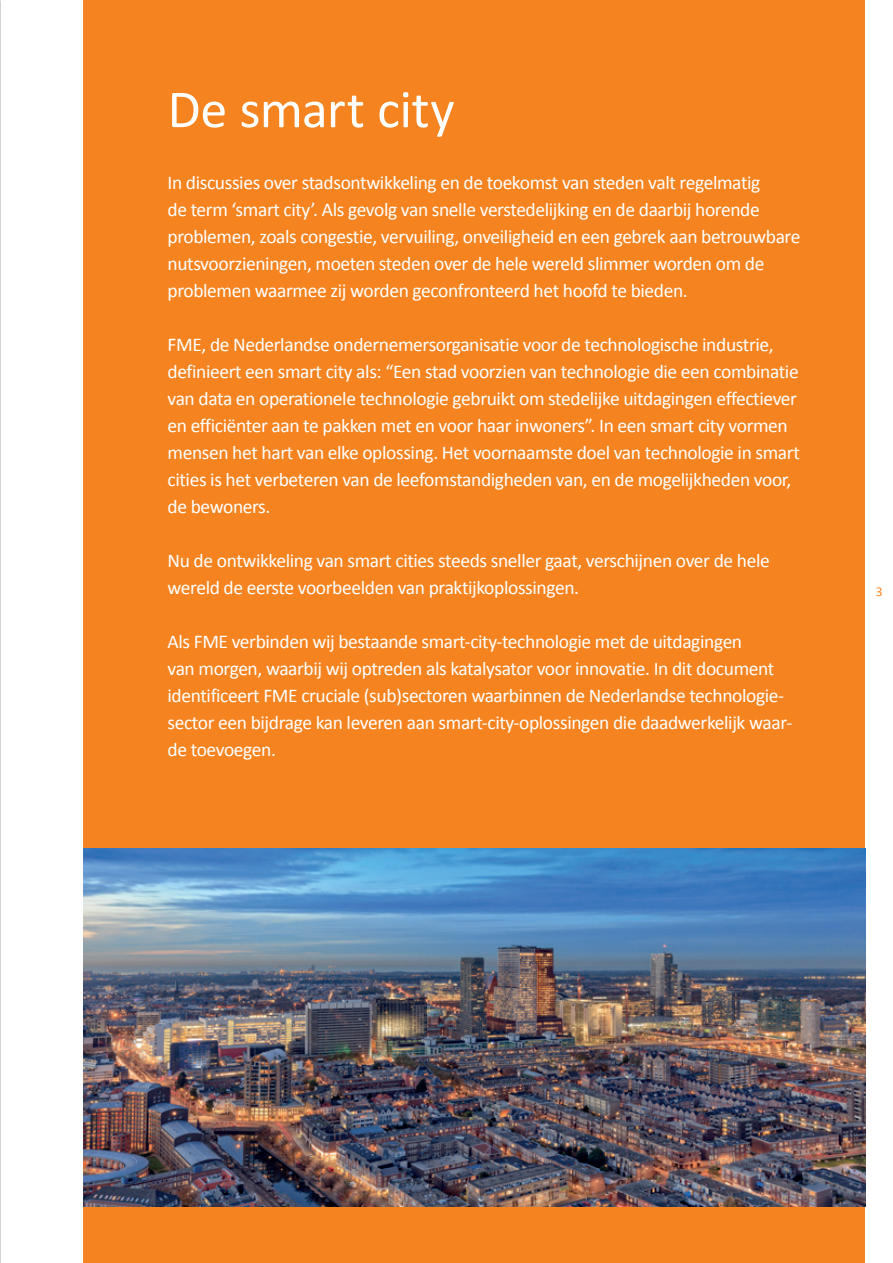
<style>
.page{position:relative;width:893px;height:1263px;background:#fff}
.page>*{position:absolute;margin:0;border:0;box-sizing:border-box;transform-origin:0 0}
.t1{font:54px "Calibri";letter-spacing:-.01em;color:#fff}
.t2{font:19.5px/27px "Calibri";letter-spacing:-.02em;color:#fff}
.t3{font:13.5px "Calibri";color:#f58420}
</style>
<div class="page">
<div style="left:84px;top:0;width:781px;height:1263px;background:#f58420"></div>
<img style="left:84px;top:848px;width:781px;height:358px">
<hr style="left:0;top:0;width:1px;height:1263px;background:#1a1c21">
<h1 class="t1" style="left:168px;top:75px;width:289px">De smart city</h1>
<p class="t2" style="left:168px;top:169px;width:634px">In discussies over stadsontwikkeling en de toekomst van steden valt regelmatig<br>de term ‘smart city’. Als gevolg van snelle verstedelijking en de daarbij horende problemen, zoals congestie, vervuiling, onveiligheid en een gebrek aan betrouwbare nutsvoorzieningen, moeten steden over de hele wereld slimmer worden om de problemen waarmee zij worden geconfronteerd het hoofd te bieden.</p>
<p class="t2" style="left:168px;top:331px;width:634px">FME, de Nederlandse ondernemersorganisatie voor de technologische industrie, definieert een smart city als: “Een stad voorzien van technologie die een combinatie van data en operationele technologie gebruikt om stedelijke uitdagingen effectiever en efficiënter aan te pakken met en voor haar inwoners”. In een smart city vormen mensen het hart van elke oplossing. Het voornaamste doel van technologie in smart cities is het verbeteren van de leefomstandigheden van, en de mogelijkheden voor, de bewoners.</p>
<p class="t2" style="left:168px;top:547px;width:604px">Nu de ontwikkeling van smart cities steeds sneller gaat, verschijnen over de hele wereld de eerste voorbeelden van praktijkoplossingen.</p>
<p class="t2" style="left:168px;top:628px;width:626px">Als FME verbinden wij bestaande smart-city-technologie met de uitdagingen<br>van morgen, waarbij wij optreden als katalysator voor innovatie. In dit document identificeert FME cruciale (sub)sectoren waarbinnen de Nederlandse technologie&shy;sector een bijdrage kan leveren aan smart-city-oplossingen die daadwerkelijk waar&shy;de toevoegen.</p>
<p class="t3" style="left:876px;top:583px;width:8px">3</p>
</div>
